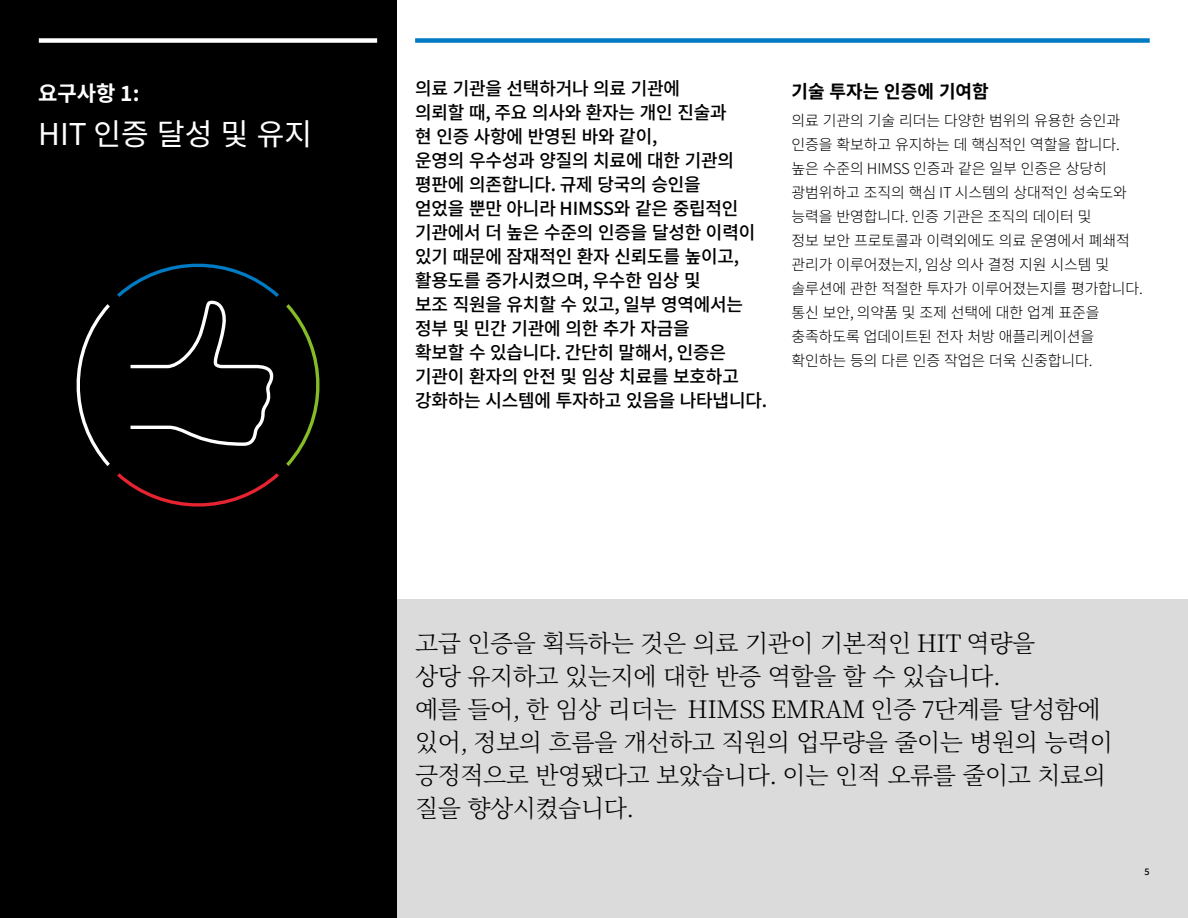
<style>
.page{position:relative;width:1188px;height:918px;background:#fff}
.page>*{position:absolute;margin:0;border:0;box-sizing:border-box;transform-origin:0 0}
.t1{font:100 30px "Noto Sans KR";color:#fff}
.t2{font:200 24px/33px "Noto Serif KR";letter-spacing:-.02em;color:#000}
.t3{font:100 21px "Noto Sans KR";color:#fff}
.t4{font:100 18px/24px "Noto Sans KR";letter-spacing:-.01em;color:#000}
.t5{font:100 15px/24px "Noto Sans KR";letter-spacing:-.01em;color:#000}
.t6{font:100 9px "Noto Sans KR";color:#000}
</style>
<div class="page">
<div style="left:380px;top:600px;width:808px;height:318px;background:#dbdbdb"></div>
<div style="left:0;top:0;width:397px;height:918px;background:#000"></div>
<div style="left:39px;top:38px;width:338px;height:5px;background:#fff"></div>
<div style="left:415px;top:38px;width:735px;height:5px;background:#007ac2"></div>
<svg style="left:286px;top:304px;width:34px;height:162px"></svg>
<svg style="left:77px;top:304px;width:33px;height:162px"></svg>
<svg style="left:117px;top:473px;width:162px;height:34px"></svg>
<svg style="left:117px;top:264px;width:162px;height:182px"></svg>
<p class="t3" style="left:38px;top:81px;width:103px">요구사항 1:</p>
<h1 class="t1" style="left:38px;top:117px;width:275px">HIT 인증 달성 및 유지</h1>
<p class="t4" style="left:415px;top:77px;width:353px">의료 기관을 선택하거나 의료 기관에<br>의뢰할 때, 주요 의사와 환자는 개인 진술과<br>현 인증 사항에 반영된 바와 같이,<br>운영의 우수성과 양질의 치료에 대한 기관의 평판에 의존합니다. 규제 당국의 승인을<br>얻었을 뿐만 아니라 HIMSS와 같은 중립적인 기관에서 더 높은 수준의 인증을 달성한 이력이 있기 때문에 잠재적인 환자 신뢰도를 높이고, 활용도를 증가시켰으며, 우수한 임상 및<br>보조 직원을 유치할 수 있고, 일부 영역에서는 정부 및 민간 기관에 의한 추가 자금을<br>확보할 수 있습니다. 간단히 말해서, 인증은 기관이 환자의 안전 및 임상 치료를 보호하고 강화하는 시스템에 투자하고 있음을 나타냅니다.</p>
<p class="t4" style="left:791px;top:79px;width:199px">기술 투자는 인증에 기여함</p>
<p class="t5" style="left:791px;top:109px;width:353px">의료 기관의 기술 리더는 다양한 범위의 유용한 승인과 인증을 확보하고 유지하는 데 핵심적인 역할을 합니다. 높은 수준의 HIMSS 인증과 같은 일부 인증은 상당히 광범위하고 조직의 핵심 IT 시스템의 상대적인 성숙도와 능력을 반영합니다. 인증 기관은 조직의 데이터 및<br>정보 보안 프로토콜과 이력외에도 의료 운영에서 폐쇄적 관리가 이루어졌는지, 임상 의사 결정 지원 시스템 및 솔루션에 관한 적절한 투자가 이루어졌는지를 평가합니다. 통신 보안, 의약품 및 조제 선택에 대한 업계 표준을 충족하도록 업데이트된 전자 처방 애플리케이션을 확인하는 등의 다른 인증 작업은 더욱 신중합니다.</p>
<h2 class="t2" style="left:415px;top:627px;width:699px">고급 인증을 획득하는 것은 의료 기관이 기본적인 HIT 역량을<br>상당 유지하고 있는지에 대한 반증 역할을 할 수 있습니다.<br>예를 들어, 한 임상 리더는 HIMSS EMRAM 인증 7단계를 달성함에 있어, 정보의 흐름을 개선하고 직원의 업무량을 줄이는 병원의 능력이 긍정적으로 반영됐다고 보았습니다. 이는 인적 오류를 줄이고 치료의 질을 향상시켰습니다.</h2>
<p class="t6" style="left:1145px;top:867px;width:7px">5</p>
</div>
